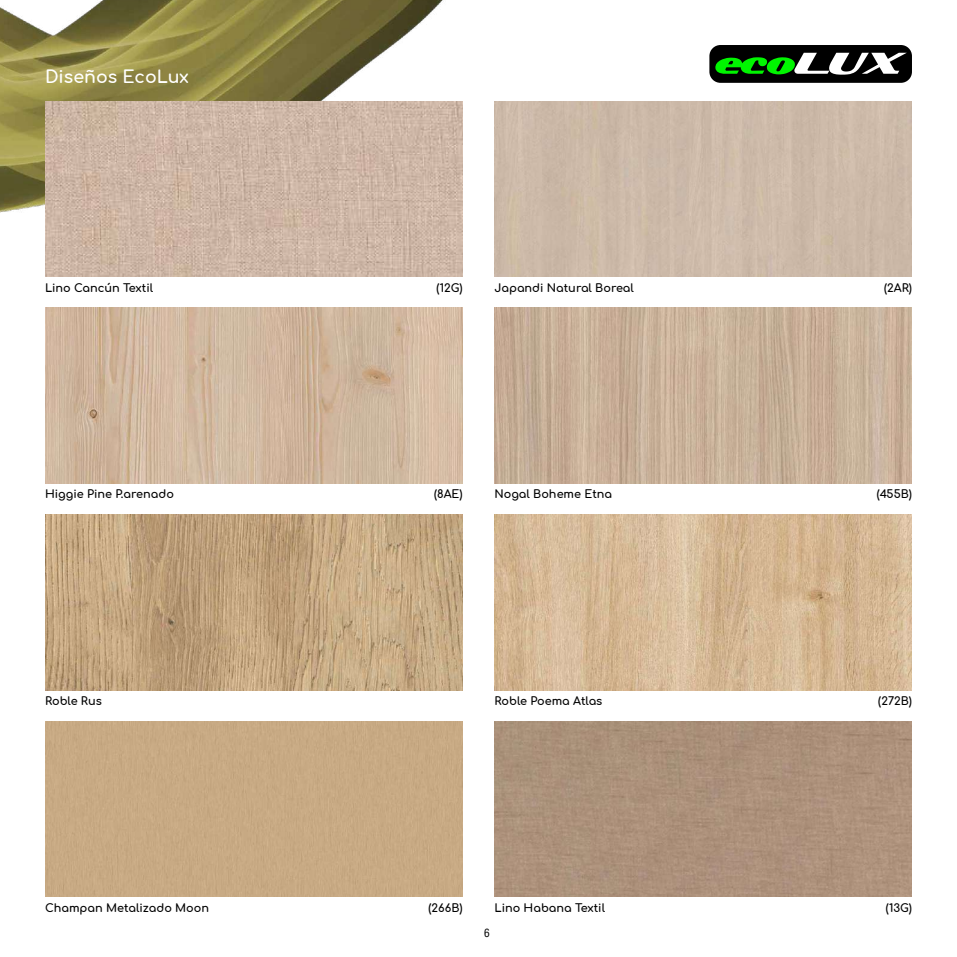
<style>
.page{position:relative;width:957px;height:957px;background:#fff}
.page>*{position:absolute;margin:0;border:0;box-sizing:border-box;transform-origin:0 0}
.t1{font:700 17.38px "Comfortaa";color:#fff}
.t2{font:700 11.25px "Comfortaa";color:#000}
.t3{font:condensed 11.25px "Helvetica CE";color:#000}
</style>
<div class="page">
<img style="left:0;top:0;width:463px;height:240px">
<img style="left:45px;top:308px;width:417px;height:175px">
<img style="left:494px;top:721px;width:418px;height:176px">
<img style="left:45px;top:514px;width:417px;height:176px">
<div style="left:709px;top:45px;width:203px;height:38px;background:#000;border-radius:11px"></div>
<svg style="left:715px;top:53px;width:191px;height:22px"></svg>
<div style="left:45px;top:721px;width:417px;height:176px;background:#c8aa84"></div>
<img style="left:45px;top:101px;width:417px;height:175px">
<img style="left:494px;top:308px;width:418px;height:175px">
<img style="left:494px;top:514px;width:418px;height:176px">
<h1 class="t1" style="left:45px;top:60px;width:145px">Diseños EcoLux</h1>
<p class="t2" style="left:45px;top:277px;width:110px">Lino Cancún Textil</p>
<p class="t2" style="left:436px;top:277px;width:27px">(12G)</p>
<p class="t2" style="left:494px;top:277px;width:141px">Japandi Natural Boreal</p>
<p class="t2" style="left:884px;top:277px;width:29px">(2AR)</p>
<p class="t2" style="left:45px;top:484px;width:130px">Higgie Pine P.arenado</p>
<p class="t2" style="left:434px;top:484px;width:30px">(8AE)</p>
<p class="t2" style="left:494px;top:484px;width:119px">Nogal Boheme Etna</p>
<p class="t2" style="left:876px;top:484px;width:37px">(455B)</p>
<p class="t2" style="left:45px;top:691px;width:58px">Roble Rus</p>
<p class="t2" style="left:494px;top:691px;width:109px">Roble Poema Atlas</p>
<p class="t2" style="left:878px;top:691px;width:35px">(272B)</p>
<p class="t2" style="left:45px;top:897px;width:166px">Champan Metalizado Moon</p>
<p class="t2" style="left:428px;top:897px;width:35px">(266B)</p>
<p class="t2" style="left:494px;top:897px;width:112px">Lino Habana Textil</p>
<p class="t2" style="left:886px;top:897px;width:28px">(13G)</p>
<p class="t3" style="left:484px;top:926px;width:7px">6</p>
</div>
